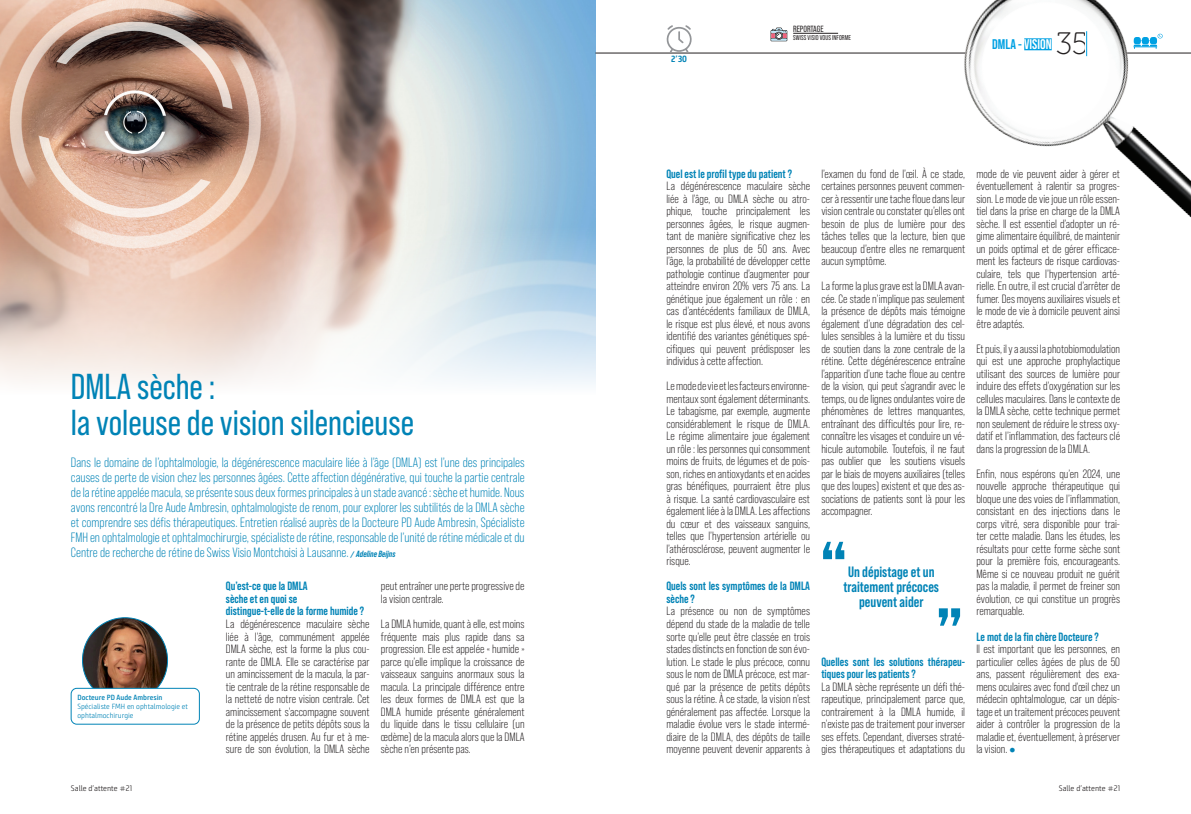
<style>
.page{position:relative;width:1191px;height:814px;background:#fff}
.page>*{position:absolute;margin:0;border:0;box-sizing:border-box;transform-origin:0 0}
.t1{font:36px/36px "Bebas Neue Pro";color:#0083b6}
.t2{font:31px "Museo 100";color:#231f20}
.t3{font:700 15px/15px "Bebas Neue Pro";color:#0083b6;text-align:center}
.t4{font:700 14px "Bebas Neue Pro";color:#fff}
.t5{font:13.5px/15px "Bebas Neue Pro";color:#0083b6;text-align:justify}
.t6{font:12px/12.5px "Bebas Neue Pro";color:#231f20;text-align:justify}
.t7{font:700 12px/12.5px "Bebas Neue Pro";color:#0083b6}
.t8{font:9px "Bebas Neue Pro";color:#231f20}
.t9{font:700 9px "Bunday Sans";color:#0083b6}
.t10{font:300 8px "Bunday Sans";color:#231f20}
.t11{font:300 7.5px/9px "Bunday Sans";color:#0083b6}
.t12{font:600 7.5px "Bunday Sans";color:#0083b6}
.t13{font:7px "Bebas Neue Pro";letter-spacing:.015em;color:#231f20}
.s1{font-weight:700;font-style:italic;font-size:8px}
.s2{font-weight:700;font-style:italic;font-size:9px}
.s3{color:#00a1e3}
.s4{color:#0083b6}
</style>
<div class="page">
<img style="left:0;top:0;width:595px;height:385px">
<img style="left:82px;top:617px;width:85px;height:85px;border-radius:43px">
<div style="left:71px;top:688px;width:128px;height:36px;background:#fff;border-radius:6px"></div>
<div style="left:71px;top:688px;width:129px;height:36px;border:1px solid #0083b6;border-radius:6px"></div>
<img style="left:899px;top:0;width:292px;height:218px">
<hr style="left:595px;top:53px;width:370px;height:1px;background:#231f20">
<div style="left:1024px;top:38px;width:27px;height:12px;background:#00a1e3"></div>
<svg style="left:1133px;top:34px;width:29px;height:15px"></svg>
<hr style="left:793px;top:33px;width:45px;height:1px;background:#231f20">
<svg style="left:770px;top:28px;width:17px;height:13px"></svg>
<svg style="left:1085px;top:31px;width:6px;height:25px"></svg>
<svg style="left:1086px;top:31px;width:1px;height:25px"></svg>
<svg style="left:666px;top:25px;width:26px;height:27px"></svg>
<svg style="left:823px;top:542px;width:21px;height:17px"></svg>
<svg style="left:939px;top:608px;width:21px;height:17px"></svg>
<hr style="left:1127px;top:53px;width:64px;height:1px;background:#231f20">
<h1 class="t1" style="left:71px;top:368px;width:344px">DMLA sèche :<br>la voleuse de vision silencieuse</h1>
<p class="t5" style="left:71px;top:454px;width:455px">Dans le domaine de l’ophtalmologie, la dégénérescence maculaire liée à l’âge (DMLA) est l’une des principales causes de perte de vision chez les personnes âgées. Cette affection dégénérative, qui touche la partie centrale de la rétine appelée macula, se présente sous deux formes principales à un stade avancé : sèche et humide. Nous avons rencontré la Dre Aude Ambresin, ophtalmologiste de renom, pour explorer les subtilités de la DMLA sèche et comprendre ses défis thérapeutiques. Entretien réalisé auprès de la Docteure PD Aude Ambresin, Spécialiste FMH en ophtalmologie et ophtalmochirurgie, spécialiste de rétine, responsable de l’unité de rétine médicale et du Centre de recherche de rétine de Swiss Visio Montchoisi à Lausanne. <span class="s1">/</span> <span class="s2">Adeline Beijns</span></p>
<p class="t12" style="left:77px;top:693px;width:86px">Docteure PD Aude Ambresin</p>
<p class="t11" style="left:77px;top:702px;width:112px">Spécialiste FMH en ophtalmologie et ophtalmochirurgie</p>
<p class="t10" style="left:71px;top:783px;width:63px">Salle d’attente #21</p>
<p class="t7" style="left:226px;top:580px;width:140px">Qu’est-ce que la DMLA<br>sèche et en quoi se<br>distingue-t-elle de la forme humide ?</p>
<p class="t6" style="left:226px;top:617px;width:145px">La dégénérescence maculaire sèche liée à l’âge, communément appelée DMLA sèche, est la forme la plus cou&shy;rante de DMLA. Elle se caractérise par un amincissement de la macula, la par&shy;tie centrale de la rétine responsable de la netteté de notre vision centrale. Cet amincissement s’accompagne souvent de la présence de petits dépôts sous la rétine appelés drusen. Au fur et à me&shy;sure de son évolution, la DMLA sèche</p>
<p class="t6" style="left:381px;top:580px;width:145px">peut entraîner une perte progressive de la vision centrale.</p>
<p class="t6" style="left:381px;top:617px;width:145px">La DMLA humide, quant à elle, est moins fréquente mais plus rapide dans sa progression. Elle est appelée « humide » parce qu’elle implique la croissance de vaisseaux sanguins anormaux sous la macula. La principale différence entre les deux formes de DMLA est que la DMLA humide présente généralement du liquide dans le tissu cellulaire (un œdème) de la macula alors que la DMLA sèche n’en présente pas.</p>
<p class="t9" style="left:671px;top:53px;width:17px">2’30</p>
<p class="t8" style="left:793px;top:24px;width:32px">REPORTAGE</p>
<p class="t13" style="left:793px;top:34px;width:60px">SWISS VISIO VOUS INFORME</p>
<h2 class="t2" style="left:1056px;top:27px;width:34px">35</h2>
<p class="t4" style="left:992px;top:36px;width:61px"><span class="s3">DMLA -</span> VISION</p>
<p class="t7" style="left:666px;top:167px;width:127px">Quel est le profil type du patient ?</p>
<p class="t6" style="left:666px;top:180px;width:145px">La dégénérescence maculaire sèche liée à l’âge, ou DMLA sèche ou atro&shy;phique, touche principalement les personnes âgées, le risque augmen&shy;tant de manière significative chez les personnes de plus de 50 ans. Avec l’âge, la probabilité de développer cette pathologie continue d’augmenter pour atteindre environ 20% vers 75 ans. La génétique joue également un rôle : en cas d’antécédents familiaux de DMLA, le risque est plus élevé, et nous avons identifié des variantes génétiques spé&shy;cifiques qui peuvent prédisposer les individus à cette affection.</p>
<p class="t6" style="left:666px;top:380px;width:145px">Le mode de vie et les facteurs environne&shy;mentaux sont également déterminants.<br>Le tabagisme, par exemple, augmente considérablement le risque de DMLA.<br>Le régime alimentaire joue également un rôle : les personnes qui consomment moins de fruits, de légumes et de pois&shy;son, riches en antioxydants et en acides gras bénéfiques, pourraient être plus à risque. La santé cardiovasculaire est également liée à la DMLA. Les affections du cœur et des vaisseaux sanguins, telles que l’hypertension artérielle ou l’athérosclérose, peuvent augmenter le risque.</p>
<p class="t7" style="left:666px;top:580px;width:145px">Quels sont les symptômes de la DMLA sèche ?</p>
<p class="t6" style="left:666px;top:605px;width:145px">La présence ou non de symptômes dépend du stade de la maladie de telle sorte qu’elle peut être classée en trois stades distincts en fonction de son évo&shy;lution. Le stade le plus précoce, connu sous le nom de DMLA précoce, est mar&shy;qué par la présence de petits dépôts sous la rétine. À ce stade, la vision n’est généralement pas affectée. Lorsque la maladie évolue vers le stade intermé&shy;diaire de la DMLA, des dépôts de taille moyenne peuvent devenir apparents à</p>
<p class="t6" style="left:821px;top:167px;width:145px">l’examen du fond de l’œil. À ce stade, certaines personnes peuvent commen&shy;cer à ressentir une tache floue dans leur vision centrale ou constater qu’elles ont besoin de plus de lumière pour des tâches telles que la lecture, bien que beaucoup d’entre elles ne remarquent aucun symptôme.</p>
<p class="t6" style="left:821px;top:280px;width:145px">La forme la plus grave est la DMLA avan&shy;cée. Ce stade n’implique pas seulement la présence de dépôts mais témoigne également d’une dégradation des cel&shy;lules sensibles à la lumière et du tissu de soutien dans la zone centrale de la rétine. Cette dégénérescence entraîne l’apparition d’une tache floue au centre de la vision, qui peut s’agrandir avec le temps, ou de lignes ondulantes voire de phénomènes de lettres manquantes, entraînant des difficultés pour lire, re&shy;connaître les visages et conduire un vé&shy;hicule automobile. Toutefois, il ne faut pas oublier que les soutiens visuels par le biais de moyens auxiliaires (telles que des loupes) existent et que des as&shy;sociations de patients sont là pour les accompagner.</p>
<p class="t3" style="left:843px;top:564px;width:97px">Un dépistage et un traitement précoces peuvent aider</p>
<p class="t7" style="left:821px;top:655px;width:145px">Quelles sont les solutions thérapeu&shy;tiques pour les patients ?</p>
<p class="t6" style="left:821px;top:680px;width:145px">La DMLA sèche représente un défi thé&shy;rapeutique, principalement parce que, contrairement à la DMLA humide, il n’existe pas de traitement pour inverser ses effets. Cependant, diverses straté&shy;gies thérapeutiques et adaptations du</p>
<p class="t6" style="left:976px;top:167px;width:145px">mode de vie peuvent aider à gérer et éventuellement à ralentir sa progres&shy;sion. Le mode de vie joue un rôle essen&shy;tiel dans la prise en charge de la DMLA sèche. Il est essentiel d’adopter un ré&shy;gime alimentaire équilibré, de maintenir un poids optimal et de gérer efficace&shy;ment les facteurs de risque cardiovas&shy;culaire, tels que l’hypertension arté&shy;rielle. En outre, il est crucial d’arrêter de fumer. Des moyens auxiliaires visuels et le mode de vie à domicile peuvent ainsi être adaptés.</p>
<p class="t6" style="left:976px;top:342px;width:145px">Et puis, il y a aussi la photobiomodulation qui est une approche prophylactique utilisant des sources de lumière pour induire des effets d’oxygénation sur les cellules maculaires. Dans le contexte de la DMLA sèche, cette technique permet non seulement de réduire le stress oxy&shy;datif et l’inflammation, des facteurs clé dans la progression de la DMLA.</p>
<p class="t6" style="left:976px;top:467px;width:145px">Enfin, nous espérons qu’en 2024, une nouvelle approche thérapeutique qui bloque une des voies de l’inflammation, consistant en des injections dans le corps vitré, sera disponible pour trai&shy;ter cette maladie. Dans les études, les résultats pour cette forme sèche sont pour la première fois, encourageants.<br>Même si ce nouveau produit ne guérit pas la maladie, il permet de freiner son évolution, ce qui constitue un progrès remarquable.</p>
<p class="t7" style="left:976px;top:630px;width:124px">Le mot de la fin chère Docteure ?</p>
<p class="t6" style="left:976px;top:642px;width:145px">Il est important que les personnes, en particulier celles âgées de plus de 50 ans, passent régulièrement des exa&shy;mens oculaires avec fond d’œil chez un médecin ophtalmologue, car un dépis&shy;tage et un traitement précoces peuvent aider à contrôler la progression de la maladie et, éventuellement, à préserver la vision. <span class="s4">●</span></p>
<p class="t10" style="left:1058px;top:783px;width:63px">Salle d’attente #21</p>
</div>
